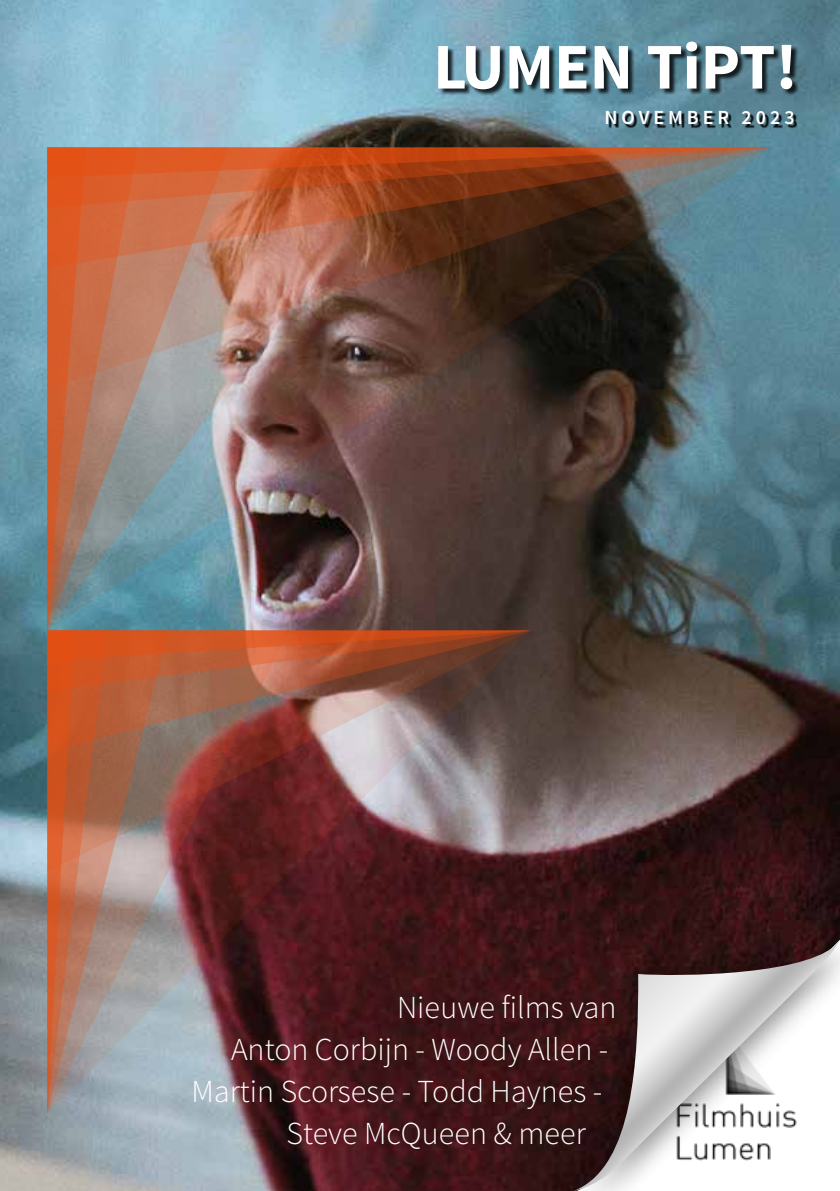
<style>
.page{position:relative;width:840px;height:1191px;background:#fff}
.page>*{position:absolute;margin:0;border:0;box-sizing:border-box;transform-origin:0 0}
.t1{font:700 65px "Source Sans Pro";color:#fff}
.t2{font:300 32px "Source Sans Pro";color:#fff}
.t3{font:600 20px "Source Sans Pro";letter-spacing:.2em;color:#fff}
</style>
<div class="page">
<img style="left:0;top:0;width:839px;height:1191px">
<div style="left:562px;top:927px;width:277px;height:264px;background:#000;opacity:.45"></div>
<svg style="left:572px;top:939px;width:267px;height:252px"></svg>
<div style="left:439px;top:43px;width:359px;height:53px;background:#000;opacity:.8"></div>
<div style="left:608px;top:113px;width:188px;height:15px;background:#000;opacity:.95"></div>
<img style="left:47px;top:147px;width:724px;height:966px">
<h1 class="t1" style="left:433px;top:25px;width:365px">LUMEN TiPT!</h1>
<p class="t3" style="left:604px;top:105px;width:191px">NOVEMBER 2023</p>
<p class="t2" style="left:397px;top:987px;width:221px">Nieuwe films van</p>
<p class="t2" style="left:231px;top:1029px;width:379px">Anton Corbijn - Woody Allen -</p>
<p class="t2" style="left:191px;top:1071px;width:412px">Martin Scorsese - Todd Haynes -</p>
<p class="t2" style="left:286px;top:1113px;width:301px">Steve McQueen &amp; meer</p>
</div>
